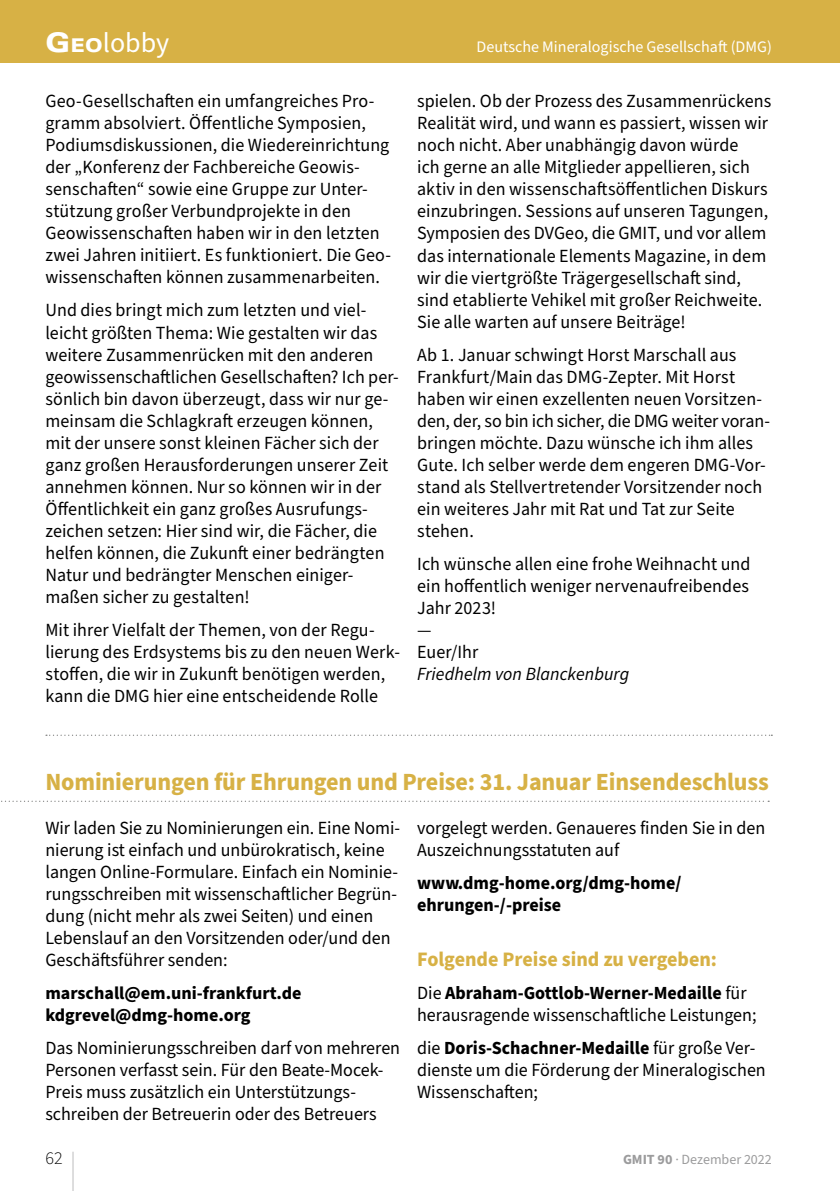
<style>
.page{position:relative;width:840px;height:1191px;background:#fff}
.page>*{position:absolute;margin:0;border:0;box-sizing:border-box;transform-origin:0 0}
.t1{font:300 63px "Source Sans Pro";color:#9c9c9d;scale:.29 1}
.t2{font:28px "Source Sans Pro";color:#fff}
.t3{font:700 24.8px "Source Sans Pro";letter-spacing:-.005em;color:#d7b145}
.t4{font:700 20.6px "Source Sans Pro";color:#d7b145}
.t5{font:18.6px/22px "Source Sans Pro";letter-spacing:.005em;color:#000}
.t6{font:700 18.6px/22px "Source Sans Pro";color:#000}
.t7{font:italic 18.6px "Source Sans Pro";letter-spacing:.005em;color:#000}
.t8{font:700 18px/22px "Source Sans Pro";color:#000}
.t9{font:300 18px "Source Sans Pro";color:#000}
.t10{font:16px "Source Sans Pro";color:#fff}
.t11{font:14px "Source Sans Pro";color:#9c9c9d}
.s1{font-family:"Univers";font-weight:900;font-stretch:expanded;font-size:27px}
.s2{font-family:"Univers";font-weight:900;font-stretch:expanded;font-size:19px}
.s3{font-weight:700}
</style>
<div class="page">
<div style="left:0;top:0;width:839px;height:62px;background:#d7b145"></div>
<svg style="left:46px;top:734px;width:725px;height:2px"></svg>
<svg style="left:1px;top:800px;width:767px;height:2px"></svg>
<hr style="left:839px;top:0;width:1px;height:62px;background:#d7b145">
<h2 class="t2" style="left:45px;top:24px;width:125px"><span class="s1">G</span><span class="s2">eo</span>lobby</h2>
<p class="t10" style="left:476px;top:36px;width:296px">Deutsche Mineralogische Gesellschaft (DMG)</p>
<p class="t5" style="left:45px;top:91px;width:347px">Geo-Gesellschaften ein umfangreiches Pro&shy;gramm absolviert. Öffentliche Symposien, Podiumsdiskussionen, die Wiedereinrichtung der „Konferenz der Fachbereiche Geowis&shy;senschaften“ sowie eine Gruppe zur Unter&shy;stützung großer Verbundprojekte in den Geowissenschaften haben wir in den letzten zwei Jahren initiiert. Es funktioniert. Die Geo&shy;wissenschaften können zusammenarbeiten.</p>
<p class="t5" style="left:45px;top:300px;width:354px">Und dies bringt mich zum letzten und viel&shy;leicht größten Thema: Wie gestalten wir das weitere Zusammenrücken mit den anderen geowissenschaftlichen Gesellschaften? Ich per&shy;sönlich bin davon überzeugt, dass wir nur ge&shy;meinsam die Schlagkraft erzeugen können, mit der unsere sonst kleinen Fächer sich der ganz großen Herausforderungen unserer Zeit annehmen können. Nur so können wir in der Öffentlichkeit ein ganz großes Ausrufungs&shy;zeichen setzen: Hier sind wir, die Fächer, die helfen können, die Zukunft einer bedrängten Natur und bedrängter Menschen einiger&shy;maßen sicher zu gestalten!</p>
<p class="t5" style="left:45px;top:619px;width:356px">Mit ihrer Vielfalt der Themen, von der Regu&shy;lierung des Erdsystems bis zu den neuen Werk&shy;stoffen, die wir in Zukunft benötigen werden, kann die DMG hier eine entscheidende Rolle</p>
<p class="t5" style="left:417px;top:91px;width:355px">spielen. Ob der Prozess des Zusammenrückens Realität wird, und wann es passiert, wissen wir noch nicht. Aber unabhängig davon würde<br>ich gerne an alle Mitglieder appellieren, sich aktiv in den wissenschaftsöffentlichen Diskurs einzubringen. Sessions auf unseren Tagungen, Symposien des DVGeo, die GMIT, und vor allem das internationale Elements Magazine, in dem wir die viertgrößte Trägergesellschaft sind, sind etablierte Vehikel mit großer Reichweite.<br>Sie alle warten auf unsere Beiträge!</p>
<p class="t5" style="left:417px;top:344px;width:352px">Ab 1. Januar schwingt Horst Marschall aus Frankfurt/Main das DMG-Zepter. Mit Horst haben wir einen exzellenten neuen Vorsitzen&shy;den, der, so bin ich sicher, die DMG weiter voran&shy;bringen möchte. Dazu wünsche ich ihm alles Gute. Ich selber werde dem engeren DMG-Vor&shy;stand als Stellvertretender Vorsitzender noch ein weiteres Jahr mit Rat und Tat zur Seite stehen.</p>
<p class="t5" style="left:417px;top:553px;width:335px">Ich wünsche allen eine frohe Weihnacht und ein hoffentlich weniger nervenaufreibendes<br>Jahr 2023!<br>—<br>Euer/Ihr</p>
<p class="t7" style="left:417px;top:661px;width:213px">Friedhelm von Blanckenburg</p>
<h3 class="t3" style="left:45px;top:764px;width:724px">Nominierungen für Ehrungen und Preise: 31. Januar Einsendeschluss</h3>
<p class="t5" style="left:417px;top:817px;width:349px">vorgelegt werden. Genaueres finden Sie in den<br>Auszeichnungsstatuten auf</p>
<p class="t6" style="left:417px;top:872px;width:266px">www.dmg-home.org/dmg-home/ ehrungen-/-preise</p>
<p class="t4" style="left:417px;top:945px;width:301px">Folgende Preise sind zu vergeben:</p>
<p class="t5" style="left:417px;top:982px;width:341px">Die <span class="s3">Abraham-Gottlob-Werner-Medaille</span> für herausragende wissenschaftliche Leistungen;</p>
<p class="t5" style="left:417px;top:1037px;width:350px">die <span class="s3">Doris-Schachner-Medaille</span> für große Ver&shy;dienste um die Förderung der Mineralogischen<br>Wissenschaften;</p>
<p class="t5" style="left:45px;top:817px;width:356px">Wir laden Sie zu Nominierungen ein. Eine Nomi&shy;nierung ist einfach und unbürokratisch, keine langen Online-Formulare. Einfach ein Nominie&shy;rungsschreiben mit wissenschaftlicher Begrün&shy;dung (nicht mehr als zwei Seiten) und einen Lebenslauf an den Vorsitzenden oder/und den Geschäftsführer senden:</p>
<p class="t8" style="left:45px;top:982px;width:257px">marschall@em.uni-frankfurt.de kdgrevel@dmg-home.org</p>
<p class="t5" style="left:45px;top:1037px;width:356px">Das Nominierungsschreiben darf von mehreren Personen verfasst sein. Für den Beate-Mocek-Preis muss zusätzlich ein Unterstützungs&shy;schreiben der Betreuerin oder des Betreuers</p>
<h1 class="t1" style="left:71px;top:1136px;width:15px">|</h1>
<p class="t9" style="left:45px;top:1145px;width:19px">62</p>
<p class="t11" style="left:622px;top:1149px;width:150px"><span class="s3">GMIT 90</span> · Dezember 2022</p>
</div>
